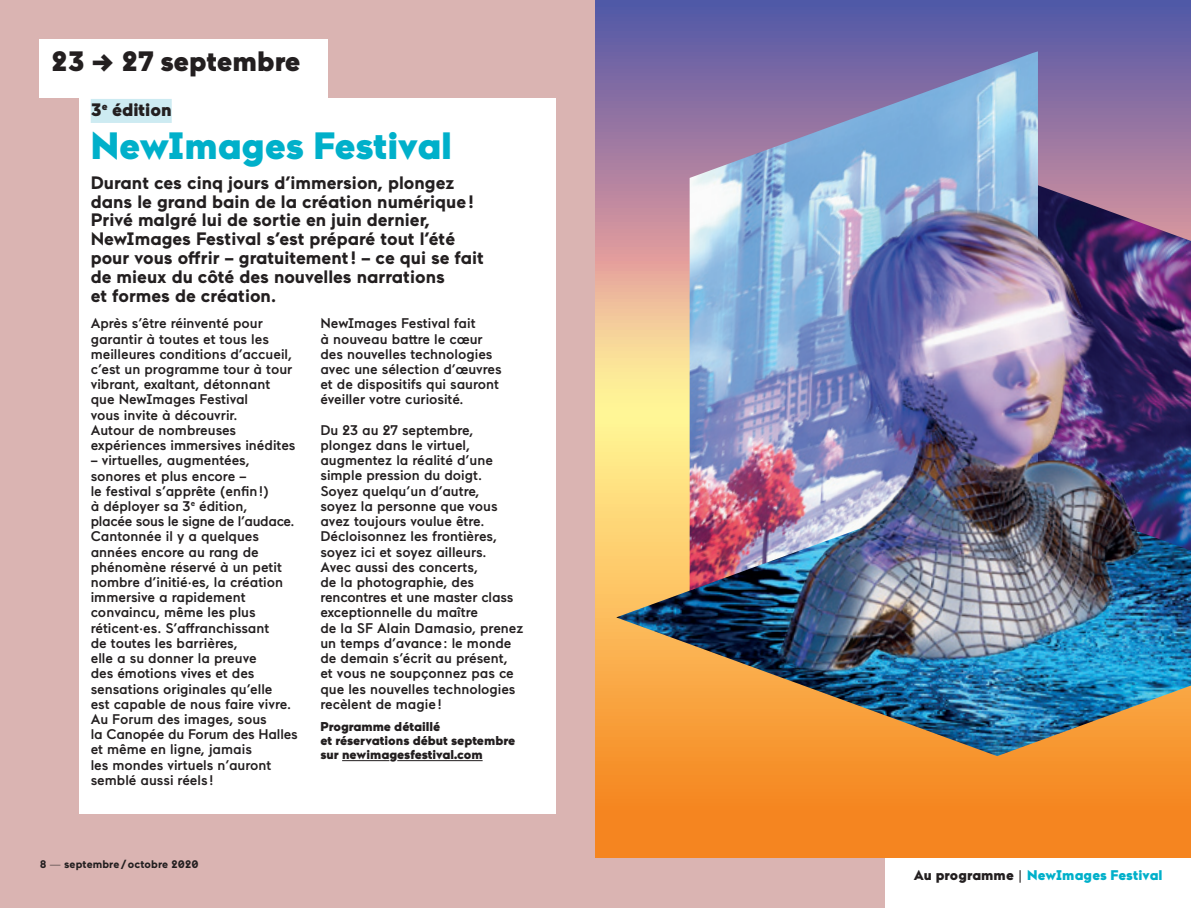
<style>
.page{position:relative;width:1191px;height:908px;background:#fff}
.page>*{position:absolute;margin:0;border:0;box-sizing:border-box;transform-origin:0 0}
.t1{font:900 38px "Maax";letter-spacing:-.005em;color:#00b0ca}
.t2{font:900 28px "Maax";color:#231f20}
.t3{font:700 18px/18.8px "Maax";color:#231f20}
.t4{font:900 18px "Maax";color:#231f20}
.t5{font:500 14px/15.2px "Maax";color:#231f20}
.t6{font:900 14px "Maax";letter-spacing:.01em;color:#00b0ca}
.t7{font:900 12.8px/13.8px "Maax";color:#231f20}
.t8{font:700 11px "Maax";letter-spacing:.01em;color:#231f20}
.s1{font-weight:300}
.s2{color:#231f20}
.s3{font-weight:400;color:#231f20}
</style>
<div class="page">
<div style="left:0;top:0;width:1191px;height:907px;background:#dab4b2"></div>
<div style="left:885px;top:857px;width:306px;height:50px;background:#fff"></div>
<div style="left:79px;top:98px;width:477px;height:715px;background:#fff"></div>
<div style="left:91px;top:99px;width:81px;height:24px;background:#cdebf2"></div>
<hr style="left:342px;top:759px;width:47px;height:1px;background:#231f20">
<hr style="left:397px;top:759px;width:85px;height:1px;background:#231f20">
<div style="left:40px;top:40px;width:288px;height:58px;background:#fff"></div>
<svg style="left:595px;top:0;width:596px;height:857px;background:#c0876c"></svg>
<img style="left:689px;top:51px;width:349px;height:135px">
<img style="left:1038px;top:185px;width:153px;height:294px">
<img style="left:616px;top:479px;width:575px;height:276px">
<img style="left:678px;top:186px;width:501px;height:543px">
<h2 class="t2" style="left:51px;top:42px;width:251px">23 → 27 septembre</h2>
<p class="t4" style="left:91px;top:98px;width:82px">3<sup>e</sup> édition</p>
<h1 class="t1" style="left:91px;top:120px;width:363px">NewImages Festival</h1>
<p class="t3" style="left:91px;top:172px;width:395px">Durant ces cinq jours d’immersion, plongez dans le grand bain de la création numérique !<br>Privé malgré lui de sortie en juin dernier, NewImages Festival s’est préparé tout l’été pour vous offrir – gratuitement ! – ce qui se fait de mieux du côté des nouvelles narrations<br>et formes de création.</p>
<p class="t5" style="left:91px;top:315px;width:206px">Après s’être réinventé pour garantir à toutes et tous les meilleures conditions d’accueil, c’est un programme tour à tour vibrant, exaltant, détonnant que NewImages Festival<br>vous invite à découvrir.<br>Autour de nombreuses expériences immersives inédites</p>
<p class="t5" style="left:91px;top:452px;width:208px">– virtuelles, augmentées, sonores et plus encore –<br>le festival s’apprête (enfin !)<br>à déployer sa 3<sup>e</sup> édition,<br>placée sous le signe de l’audace.<br>Cantonnée il y a quelques années encore au rang de phénomène réservé à un petit nombre d’initié·es, la création immersive a rapidement convaincu, même les plus réticent·es. S’affranchissant<br>de toutes les barrières,<br>elle a su donner la preuve<br>des émotions vives et des sensations originales qu’elle<br>est capable de nous faire vivre.<br>Au Forum des images, sous<br>la Canopée du Forum des Halles et même en ligne, jamais<br>les mondes virtuels n’auront semblé aussi réels !</p>
<p class="t5" style="left:320px;top:315px;width:183px">NewImages Festival fait<br>à nouveau battre le cœur des nouvelles technologies avec une sélection d’œuvres et de dispositifs qui sauront éveiller votre curiosité.</p>
<p class="t5" style="left:320px;top:421px;width:205px">Du 23 au 27 septembre, plongez dans le virtuel, augmentez la réalité d’une simple pression du doigt.<br>Soyez quelqu’un d’autre,<br>soyez la personne que vous avez toujours voulue être.<br>Décloisonnez les frontières, soyez ici et soyez ailleurs.<br>Avec aussi des concerts,<br>de la photographie, des rencontres et une master class exceptionnelle du maître<br>de la SF Alain Damasio, prenez un temps d’avance : le monde de demain s’écrit au présent, et vous ne soupçonnez pas ce que les nouvelles technologies recèlent de magie !</p>
<p class="t7" style="left:320px;top:718px;width:196px">Programme détaillé<br>et réservations début septembre sur newimagesfestival.com</p>
<p class="t8" style="left:40px;top:856px;width:160px">8 <span class="s1">—</span> septembre / octobre 2020</p>
<p class="t6" style="left:913px;top:865px;width:250px"><span class="s2">Au programme</span> <span class="s3">|</span> NewImages Festival</p>
</div>
